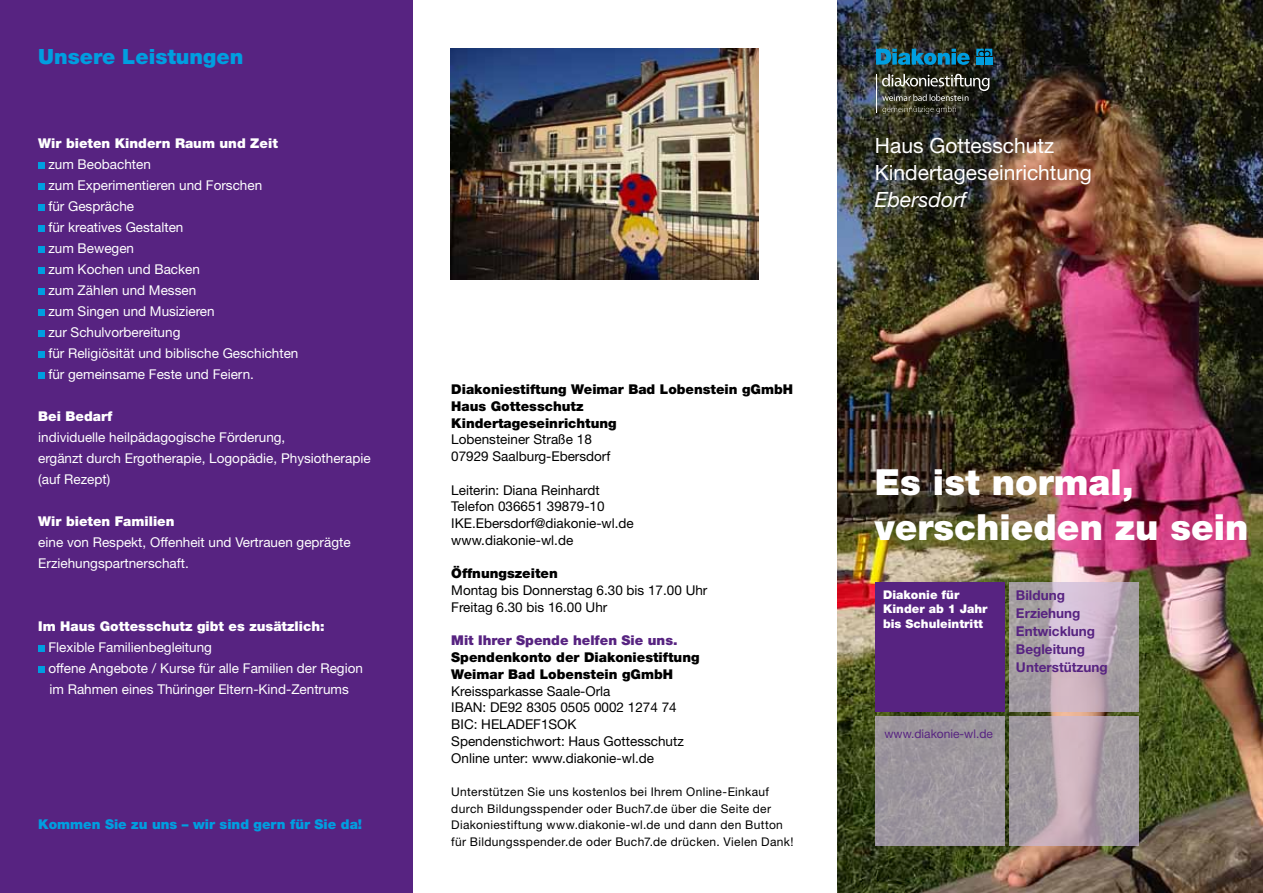
<style>
.page{position:relative;width:1263px;height:893px;background:#fff}
.page>*{position:absolute;margin:0;border:0;box-sizing:border-box;transform-origin:0 0}
.t1{font:900 36px/45px "Helvetica Neue LT Std";color:#fff}
.t2{font:21px/27px "Helvetica Neue LT Std";color:#fff}
.t3{font:900 21px "Helvetica Neue LT Std";color:#009ee0}
.t4{font:italic 21px "Helvetica Neue LT Std";color:#fff}
.t5{font:13.5px/21px "Helvetica Neue LT Std";color:#fff}
.t6{font:13.5px/16.8px "Helvetica Neue LT Std";color:#000}
.t7{font:900 13.5px/16.8px "Helvetica Neue LT Std";color:#000}
.t8{font:900 13.5px "Helvetica Neue LT Std";color:#fff}
.t9{font:700 13.5px/18px "Helvetica Neue LT Std";color:#572381}
.t10{font:900 13.5px "Helvetica Neue LT Std";color:#009ee0}
.t11{font:900 13.5px "Helvetica Neue LT Std";color:#572381}
.t12{font:12px/16.8px "Helvetica Neue LT Std";letter-spacing:.03em;color:#000}
.t13{font:900 12px/14.4px "Helvetica Neue LT Std";color:#fff}
.t14{font:12px "Helvetica Neue LT Std";color:#572381}
</style>
<div class="page">
<div style="left:0;top:0;width:412px;height:893px;background:#572381"></div>
<div style="left:38px;top:162px;width:7px;height:7px;background:#009ee0"></div>
<div style="left:38px;top:183px;width:7px;height:7px;background:#009ee0"></div>
<div style="left:38px;top:204px;width:7px;height:7px;background:#009ee0"></div>
<div style="left:38px;top:225px;width:7px;height:7px;background:#009ee0"></div>
<div style="left:38px;top:246px;width:7px;height:7px;background:#009ee0"></div>
<div style="left:38px;top:267px;width:7px;height:7px;background:#009ee0"></div>
<div style="left:38px;top:288px;width:7px;height:7px;background:#009ee0"></div>
<div style="left:38px;top:309px;width:7px;height:7px;background:#009ee0"></div>
<div style="left:38px;top:330px;width:7px;height:7px;background:#009ee0"></div>
<div style="left:38px;top:351px;width:7px;height:7px;background:#009ee0"></div>
<div style="left:38px;top:372px;width:7px;height:7px;background:#009ee0"></div>
<div style="left:38px;top:645px;width:7px;height:7px;background:#009ee0"></div>
<div style="left:38px;top:666px;width:7px;height:7px;background:#009ee0"></div>
<img style="left:838px;top:0;width:425px;height:893px">
<svg style="left:876px;top:49px;width:94px;height:16px;background:#136d8f"></svg>
<svg style="left:976px;top:49px;width:16px;height:7px"></svg>
<div style="left:976px;top:57px;width:8px;height:8px;background:#009ee0"></div>
<div style="left:985px;top:57px;width:7px;height:8px;background:#009ee0"></div>
<hr style="left:876px;top:74px;width:1px;height:39px;background:#fff">
<svg style="left:882px;top:74px;width:107px;height:40px;background:#47483c"></svg>
<svg style="left:1009px;top:582px;width:129px;height:129px;background:#b8a9b5"></svg>
<div style="left:875px;top:716px;width:130px;height:129px;background:#9c969c"></div>
<svg style="left:1009px;top:716px;width:129px;height:129px;background:#aea0a8"></svg>
<div style="left:875px;top:582px;width:130px;height:129px;background:#572381"></div>
<img style="left:451px;top:49px;width:307px;height:230px">
<h2 class="t3" style="left:38px;top:44px;width:206px">Unsere Leistungen</h2>
<p class="t8" style="left:38px;top:135px;width:241px">Wir bieten Kindern Raum und Zeit</p>
<p class="t5" style="left:48px;top:153px;width:252px">zum Beobachten<br>zum Experimentieren und Forschen<br>für Gespräche<br>für kreatives Gestalten<br>zum Bewegen<br>zum Kochen und Backen<br>zum Zählen und Messen<br>zum Singen und Musizieren<br>zur Schulvorbereitung<br>für Religiösität und biblische Geschichten für gemeinsame Feste und Feiern.</p>
<p class="t8" style="left:38px;top:408px;width:76px">Bei Bedarf</p>
<p class="t5" style="left:38px;top:426px;width:334px">individuelle heilpädagogische Förderung,<br>ergänzt durch Ergotherapie, Logopädie, Physiotherapie (auf Rezept)</p>
<p class="t8" style="left:38px;top:513px;width:138px">Wir bieten Familien</p>
<p class="t5" style="left:38px;top:531px;width:314px">eine von Respekt, Offenheit und Vertrauen geprägte<br>Erziehungspartnerschaft.</p>
<p class="t8" style="left:38px;top:618px;width:288px">Im Haus Gottesschutz gibt es zusätzlich:</p>
<p class="t5" style="left:48px;top:636px;width:316px">Flexible Familienbegleitung<br>offene Angebote / Kurse für alle Familien der Region im Rahmen eines Thüringer Eltern-Kind-Zentrums</p>
<p class="t10" style="left:38px;top:817px;width:325px">Kommen Sie zu uns – wir sind gern für Sie da!</p>
<p class="t7" style="left:451px;top:381px;width:343px">Diakoniestiftung Weimar Bad Lobenstein gGmbH<br>Haus Gottesschutz<br>Kindertageseinrichtung</p>
<p class="t6" style="left:451px;top:431px;width:161px">Lobensteiner Straße 18<br>07929 Saalburg-Ebersdorf</p>
<p class="t6" style="left:451px;top:481px;width:184px">Leiterin: Diana Reinhardt<br>Telefon 036651 39879-10<br>IKE.Ebersdorf@diakonie-wl.de www.diakonie-wl.de</p>
<p class="t7" style="left:451px;top:565px;width:108px">Öffnungszeiten</p>
<p class="t6" style="left:451px;top:582px;width:258px">Montag bis Donnerstag 6.30 bis 17.00 Uhr<br>Freitag 6.30 bis 16.00 Uhr</p>
<p class="t11" style="left:451px;top:632px;width:228px">Mit Ihrer Spende helfen Sie uns.</p>
<p class="t7" style="left:451px;top:649px;width:250px">Spendenkonto der Diakoniestiftung<br>Weimar Bad Lobenstein gGmbH</p>
<p class="t6" style="left:451px;top:682px;width:234px">Kreissparkasse Saale-Orla<br>IBAN: DE92 8305 0505 0002 1274 74<br>BIC: HELADEF1SOK<br>Spendenstichwort: Haus Gottesschutz<br>Online unter: www.diakonie-wl.de</p>
<p class="t12" style="left:451px;top:783px;width:344px">Unterstützen Sie uns kostenlos bei Ihrem Online-Einkauf durch Bildungsspender oder Buch7.de über die Seite der Diakoniestiftung www.diakonie-wl.de und dann den Button für Bildungsspender.de oder Buch7.de drücken. Vielen Dank!</p>
<h2 class="t2" style="left:875px;top:132px;width:219px">Haus Gottesschutz<br>Kindertageseinrichtung</h2>
<h2 class="t4" style="left:875px;top:187px;width:93px">Ebersdorf</h2>
<h1 class="t1" style="left:875px;top:459px;width:375px">Es ist normal, verschieden zu sein</h1>
<p class="t13" style="left:883px;top:587px;width:106px">Diakonie für<br>Kinder ab 1 Jahr bis Schuleintritt</p>
<p class="t14" style="left:884px;top:726px;width:110px">www.diakonie-wl.de</p>
<p class="t9" style="left:1016px;top:586px;width:93px">Bildung<br>Erziehung<br>Entwicklung<br>Begleitung<br>Unterstützung</p>
</div>
